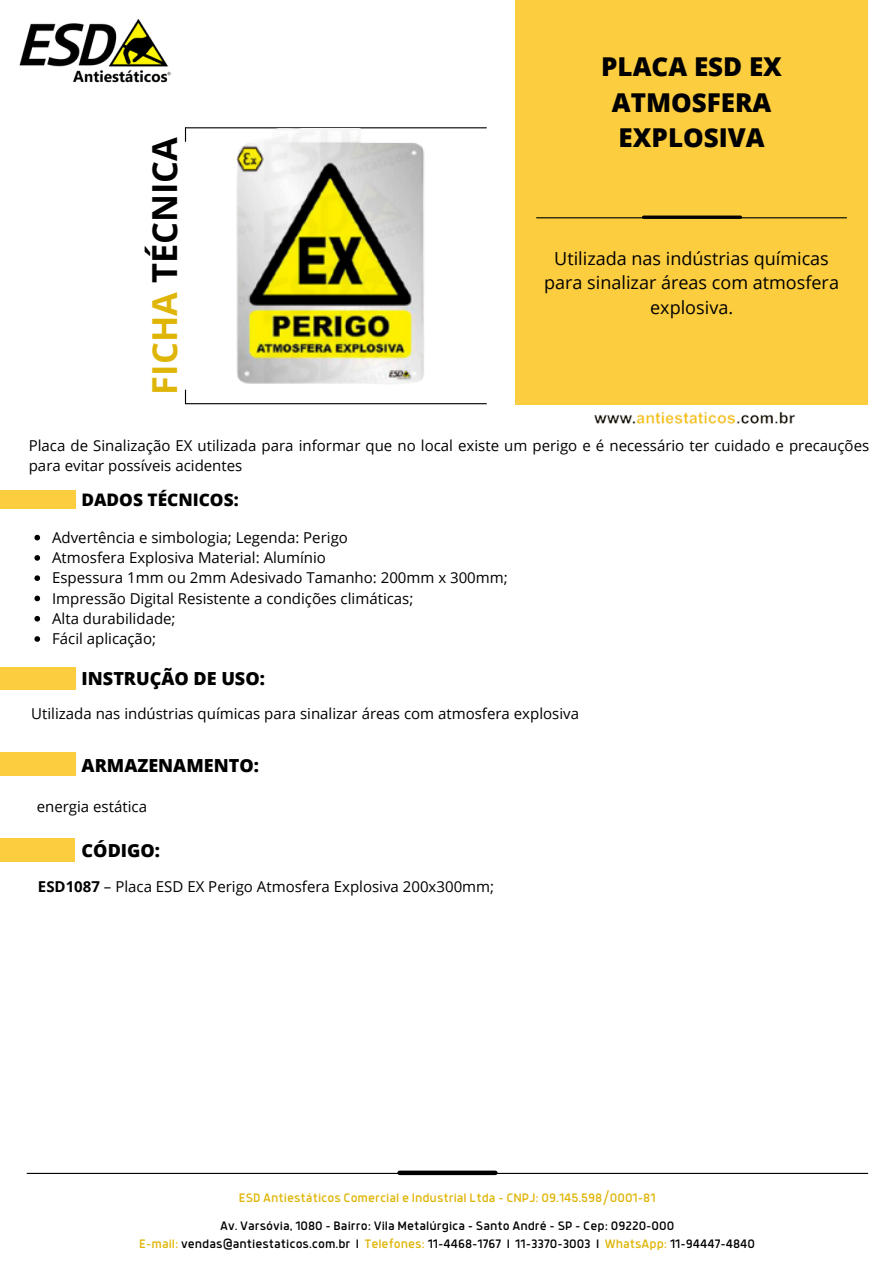
<style>
.page{position:relative;width:894px;height:1264px;background:#fff}
.page>*{position:absolute;margin:0;border:0;box-sizing:border-box;transform-origin:0 0}
.t1{font:700 34.5px "Open Sans";color:#000}
.t2{font:800 25.95px/35.7px "Open Sans";color:#000;text-align:center}
.t3{font:18px/24.8px "Open Sans";color:#000;text-align:center}
.t4{font:800 18px "Open Sans";color:#000}
.t5{font:800 17.25px "Open Sans";color:#000}
.t6{font:15px/20.2px "Open Sans";color:#000}
.t7{font:13.5px/18px "Anteb";color:#000;text-align:center}
.t8{font:13.5px "Anteb";color:#dfb508}
.s1{color:#dfb508}
.s2{font-weight:700}
</style>
<div class="page">
<div style="left:515px;top:0;width:352px;height:404px;background:#fccd3f"></div>
<hr style="left:536px;top:217px;width:310px;height:1px;background:#000">
<svg style="left:643px;top:215px;width:97px;height:4px"></svg>
<img style="left:19px;top:19px;width:152px;height:64px">
<hr style="left:185px;top:127px;width:301px;height:1px;background:#000">
<svg style="left:185px;top:128px;width:1px;height:13px"></svg>
<hr style="left:185px;top:403px;width:301px;height:1px;background:#000">
<svg style="left:185px;top:390px;width:1px;height:13px"></svg>
<div style="left:0;top:490px;width:76px;height:18px;background:#fccd3f"></div>
<hr style="left:27px;top:1172px;width:840px;height:1px;background:#000">
<div style="left:399px;top:1170px;width:96px;height:5px;background:#000"></div>
<div style="left:0;top:667px;width:76px;height:22px;background:#fccd3f"></div>
<div style="left:0;top:751px;width:76px;height:24px;background:#fccd3f"></div>
<img style="left:583px;top:404px;width:224px;height:20px">
<div style="left:0;top:838px;width:75px;height:23px;background:#fccd3f"></div>
<img style="left:215px;top:128px;width:232px;height:276px">
<svg style="left:34px;top:535px;width:6px;height:5px"></svg>
<svg style="left:34px;top:555px;width:6px;height:5px"></svg>
<svg style="left:34px;top:575px;width:6px;height:6px"></svg>
<svg style="left:34px;top:595px;width:6px;height:6px"></svg>
<svg style="left:34px;top:616px;width:6px;height:5px"></svg>
<svg style="left:34px;top:636px;width:6px;height:6px"></svg>
<h1 class="t1" style="left:140px;top:394px;width:259px;rotate:-90deg"><span class="s1">FICHA</span> TÉCNICA</h1>
<h2 class="t2" style="left:601px;top:48px;width:182px">PLACA ESD EX<br>ATMOSFERA<br>EXPLOSIVA</h2>
<p class="t3" style="left:544px;top:245px;width:296px">Utilizada nas indústrias químicas para sinalizar áreas com atmosfera explosiva.</p>
<p class="t6" style="left:29px;top:435px;width:841px">Placa de Sinalização EX utilizada para informar que no local existe um perigo e é necessário ter cuidado e precauções para evitar possíveis acidentes</p>
<p class="t5" style="left:81px;top:488px;width:159px">DADOS TÉCNICOS:</p>
<p class="t6" style="left:52px;top:526px;width:457px">Advertência e simbologia; Legenda: Perigo<br>Atmosfera Explosiva Material: Alumínio<br>Espessura 1mm ou 2mm Adesivado Tamanho: 200mm x 300mm; Impressão Digital Resistente a condições climáticas;<br>Alta durabilidade;<br>Fácil aplicação;</p>
<p class="t4" style="left:82px;top:666px;width:185px">INSTRUÇÃO DE USO:</p>
<p class="t6" style="left:31px;top:703px;width:549px">Utilizada nas indústrias químicas para sinalizar áreas com atmosfera explosiva</p>
<p class="t4" style="left:82px;top:752px;width:179px">ARMAZENAMENTO:</p>
<p class="t6" style="left:37px;top:796px;width:112px">energia estática</p>
<p class="t4" style="left:82px;top:837px;width:80px">CÓDIGO:</p>
<p class="t6" style="left:38px;top:876px;width:457px"><span class="s2">ESD1087</span> – Placa ESD EX Perigo Atmosfera Explosiva 200x300mm;</p>
<p class="t8" style="left:239px;top:1192px;width:418px">ESD Antiestáticos Comercial e Industrial Ltda - CNPJ: 09.145.598/0001-81</p>
<p class="t7" style="left:139px;top:1217px;width:617px">Av. Varsóvia, 1080 - Bairro: Vila Metalúrgica - Santo André - SP - Cep: 09220-000<br><span class="s1">E-mail:</span> vendas@antiestaticos.com.br I <span class="s1">Telefones:</span> 11-4468-1767 I 11-3370-3003 I <span class="s1">WhatsApp:</span> 11-94447-4840</p>
</div>
